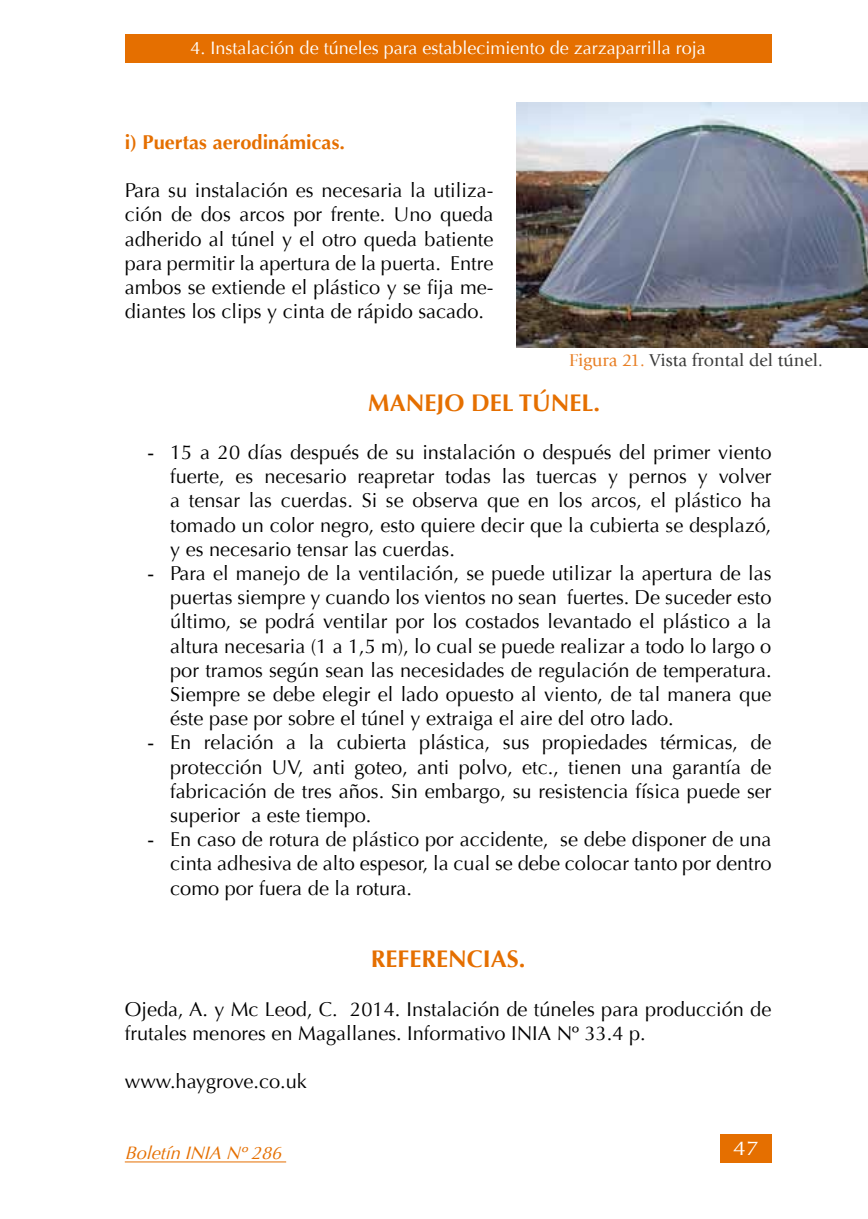
<style>
.page{position:relative;width:868px;height:1219px;background:#fff}
.page>*{position:absolute;margin:0;border:0;box-sizing:border-box;transform-origin:0 0}
.t1{font:700 24px "Optima";color:#e56f00}
.t2{font:20px/24.2px "Optima";color:#000;text-align:justify}
.t3{font:700 20px "Optima";color:#e56f00}
.t4{font:20px "Optima";color:#fff;scale:1.15 1}
.t5{font:18px "Optima";color:#fff}
.t6{font:18px "Giovanni LT";color:#3b3b3a}
.t7{font:italic 18px "Optima";color:#e56f00}
.s1{color:#e87e23}
.s2{font-family:"Times New Roman"}
</style>
<div class="page">
<div style="left:125px;top:34px;width:646px;height:28px;background:#e56f00"></div>
<div style="left:720px;top:1134px;width:51px;height:28px;background:#e56f00"></div>
<hr style="left:125px;top:1161px;width:161px;height:1px;background:#e56f00">
<img style="left:516px;top:102px;width:351px;height:246px">
<p class="t5" style="left:190px;top:37px;width:516px">4. Instalación de túneles para establecimiento de zarzaparrilla roja</p>
<p class="t3" style="left:125px;top:130px;width:222px">i) Puertas aerodinámicas.</p>
<p class="t2" style="left:125px;top:179px;width:370px">Para su instalación es necesaria la utiliza&shy;ción de dos arcos por frente. Uno queda adherido al túnel y el otro queda batiente para permitir la apertura de la puerta. Entre ambos se extiende el plástico y se fija me&shy;diantes los clips y cinta de rápido sacado.</p>
<p class="t6" style="left:569px;top:350px;width:255px"><span class="s1">Figura 21.</span> Vista frontal del túnel.</p>
<p class="t1" style="left:368px;top:388px;width:233px">MANEJO DEL TÚNEL.</p>
<p class="t2" style="left:170px;top:440px;width:602px;text-indent:-23px"><span class="s2">-</span> 15 a 20 días después de su instalación o después del primer viento fuerte, es necesario reapretar todas las tuercas y pernos y volver a tensar las cuerdas. Si se observa que en los arcos, el plástico ha tomado un color negro, esto quiere decir que la cubierta se desplazó, y es necesario tensar las cuerdas.</p>
<p class="t2" style="left:170px;top:561px;width:602px;text-indent:-23px"><span class="s2">-</span> Para el manejo de la ventilación, se puede utilizar la apertura de las puertas siempre y cuando los vientos no sean fuertes. De suceder esto último, se podrá ventilar por los costados levantado el plástico a la altura necesaria (1 a 1,5 m), lo cual se puede realizar a todo lo largo o por tramos según sean las necesidades de regulación de temperatura.<br>Siempre se debe elegir el lado opuesto al viento, de tal manera que éste pase por sobre el túnel y extraiga el aire del otro lado.</p>
<p class="t2" style="left:170px;top:731px;width:602px;text-indent:-23px"><span class="s2">-</span> En relación a la cubierta plástica, sus propiedades térmicas, de protección UV, anti goteo, anti polvo, etc., tienen una garantía de fabricación de tres años. Sin embargo, su resistencia física puede ser superior a este tiempo.</p>
<p class="t2" style="left:170px;top:828px;width:603px;text-indent:-23px"><span class="s2">-</span> En caso de rotura de plástico por accidente, se debe disponer de una cinta adhesiva de alto espesor, la cual se debe colocar tanto por dentro como por fuera de la rotura.</p>
<p class="t1" style="left:371px;top:945px;width:156px">REFERENCIAS.</p>
<p class="t2" style="left:125px;top:997px;width:648px">Ojeda, A. y Mc Leod, C. 2014. Instalación de túneles para producción de frutales menores en Magallanes. Informativo INIA Nº 33.4 p.</p>
<p class="t2" style="left:125px;top:1070px;width:183px">www.haygrove.co.uk</p>
<p class="t7" style="left:125px;top:1142px;width:163px">Boletín INIA Nº286</p>
<p class="t4" style="left:733px;top:1137px;width:24px">47</p>
</div>
